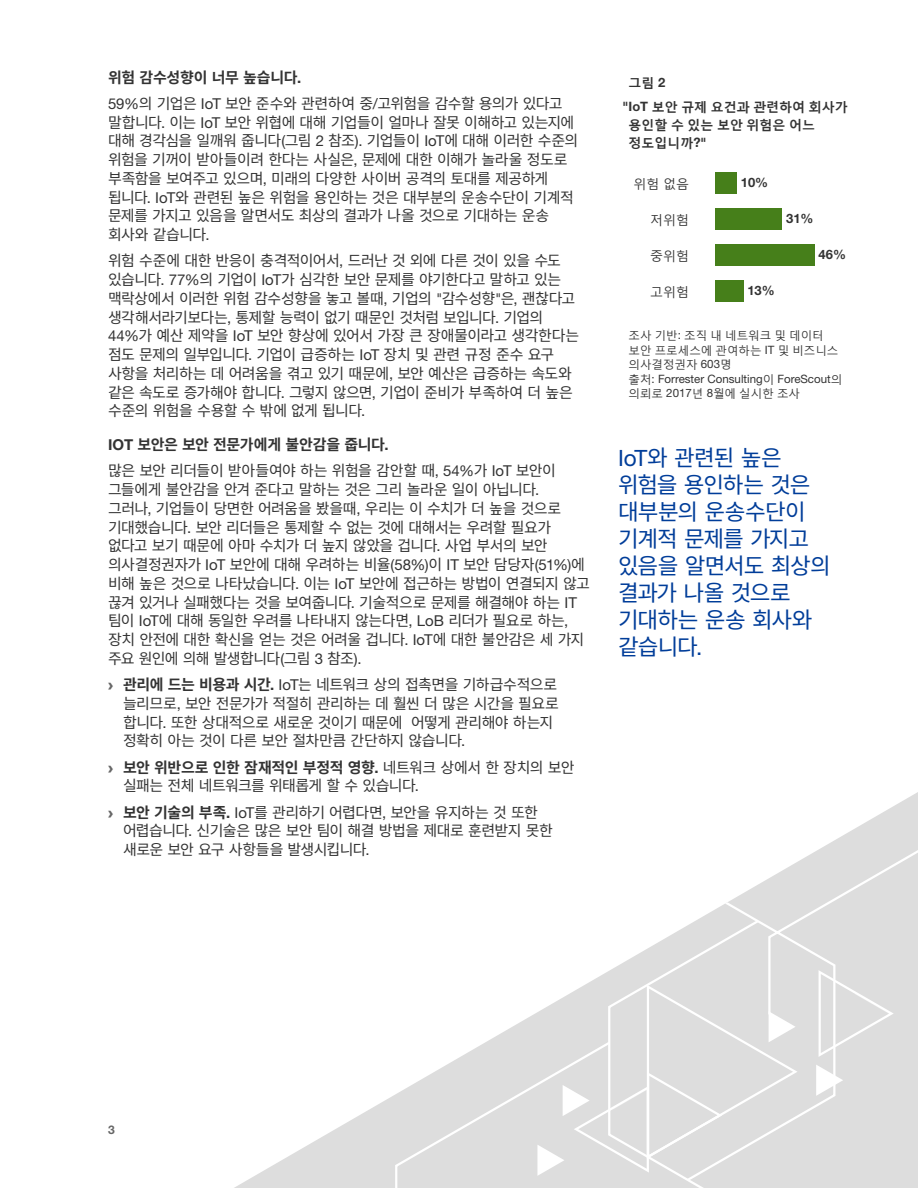
<style>
.page{position:relative;width:918px;height:1188px;background:#fff}
.page>*{position:absolute;margin:0;border:0;box-sizing:border-box;transform-origin:0 0}
.Call-out_blue{font:22.5px/27px "Noto Sans CJ Kkr";letter-spacing:-.045em;color:#003d99}
.t1{font:15px/18.8px "Noto Sans CJ Kkr";letter-spacing:-.04em;color:#333}
.Heading_3{font:700 15px "Noto Sans CJ Kkr";letter-spacing:-.02em;color:#333}
.t2{font:700 12.9px/18px "Malgun Gothic";color:#333}
.t3{font:12.9px "Malgun Gothic";color:#333}
.t4{font:700 12.9px "Helvetica Neue LT Std";color:#333}
.t5{font:700 12px "Helvetica Neue LT Std";color:#666}
.t6{font:11.55px/14.4px "Malgun Gothic";color:#333}
.s1{font-family:"Helvetica Neue LT Std"}
.s2{font-family:"Arial";font-weight:900;color:#666}
.s3{font-weight:700}
.s4{font-family:"Helvetica Neue LT Std";font-weight:700}
</style>
<div class="page">
<svg style="left:234px;top:792px;width:684px;height:396px"></svg>
<svg style="left:394px;top:834px;width:524px;height:354px"></svg>
<div style="left:715px;top:172px;width:22px;height:22px;background:#467f1a"></div>
<div style="left:715px;top:208px;width:67px;height:22px;background:#467f1a"></div>
<div style="left:715px;top:244px;width:99px;height:22px;background:#467f1a"></div>
<div style="left:715px;top:280px;width:28px;height:22px;background:#467f1a"></div>
<p class="Heading_3" style="left:108px;top:69px;width:195px">위험 감수성향이 너무 높습니다<span class="s1">.</span></p>
<p class="t1" style="left:108px;top:94px;width:472px"><span class="s1">59%</span>의 기업은 <span class="s1">IoT</span> 보안 준수와 관련하여 중<span class="s1">/</span>고위험을 감수할 용의가 있다고 말합니다<span class="s1">.</span> 이는 <span class="s1">IoT</span> 보안 위협에 대해 기업들이 얼마나 잘못 이해하고 있는지에 대해 경각심을 일깨워 줍니다<span class="s1">(</span>그림 <span class="s1">2</span> 참조<span class="s1">).</span> 기업들이 <span class="s1">IoT</span>에 대해 이러한 수준의 위험을 기꺼이 받아들이려 한다는 사실은<span class="s1">,</span> 문제에 대한 이해가 놀라울 정도로 부족함을 보여주고 있으며<span class="s1">,</span> 미래의 다양한 사이버 공격의 토대를 제공하게 됩니다<span class="s1">. IoT</span>와 관련된 높은 위험을 용인하는 것은 대부분의 운송수단이 기계적 문제를 가지고 있음을 알면서도 최상의 결과가 나올 것으로 기대하는 운송 회사와 같습니다<span class="s1">.</span></p>
<p class="t1" style="left:108px;top:252px;width:473px">위험 수준에 대한 반응이 충격적이어서<span class="s1">,</span> 드러난 것 외에 다른 것이 있을 수도 있습니다<span class="s1">. 77%</span>의 기업이 <span class="s1">IoT</span>가 심각한 보안 문제를 야기한다고 말하고 있는 맥락상에서 이러한 위험 감수성향을 놓고 볼때<span class="s1">,</span> 기업의 <span class="s1">"</span>감수성향<span class="s1">"</span>은<span class="s1">,</span> 괜찮다고 생각해서라기보다는<span class="s1">,</span> 통제할 능력이 없기 때문인 것처럼 보입니다<span class="s1">.</span> 기업의 <span class="s1">44%</span>가 예산 제약을 <span class="s1">IoT</span> 보안 향상에 있어서 가장 큰 장애물이라고 생각한다는 점도 문제의 일부입니다<span class="s1">.</span> 기업이 급증하는 <span class="s1">IoT</span> 장치 및 관련 규정 준수 요구 사항을 처리하는 데 어려움을 겪고 있기 때문에<span class="s1">,</span> 보안 예산은 급증하는 속도와 같은 속도로 증가해야 합니다<span class="s1">.</span> 그렇지 않으면<span class="s1">,</span> 기업이 준비가 부족하여 더 높은 수준의 위험을 수용할 수 밖에 없게 됩니다<span class="s1">.</span></p>
<p class="Heading_3" style="left:108px;top:436px;width:282px"><span class="s1">IOT</span> 보안은 보안 전문가에게 불안감을 줍니다<span class="s1">.</span></p>
<p class="t1" style="left:108px;top:462px;width:484px">많은 보안 리더들이 받아들여야 하는 위험을 감안할 때<span class="s1">, 54%</span>가 <span class="s1">IoT</span> 보안이 그들에게 불안감을 안겨 준다고 말하는 것은 그리 놀라운 일이 아닙니다<span class="s1">.<br></span>그러나<span class="s1">,</span> 기업들이 당면한 어려움을 봤을때<span class="s1">,</span> 우리는 이 수치가 더 높을 것으로 기대했습니다<span class="s1">.</span> 보안 리더들은 통제할 수 없는 것에 대해서는 우려할 필요가 없다고 보기 때문에 아마 수치가 더 높지 않았을 겁니다<span class="s1">.</span> 사업 부서의 보안 의사결정권자가 <span class="s1">IoT</span> 보안에 대해 우려하는 비율<span class="s1">(58%)</span>이 <span class="s1">IT</span> 보안 담당자<span class="s1">(51%)</span>에 비해 높은 것으로 나타났습니다<span class="s1">.</span> 이는 <span class="s1">IoT</span> 보안에 접근하는 방법이 연결되지 않고 끊겨 있거나 실패했다는 것을 보여줍니다<span class="s1">.</span> 기술적으로 문제를 해결해야 하는 <span class="s1">IT </span>팀이 <span class="s1">IoT</span>에 대해 동일한 우려를 나타내지 않는다면<span class="s1">, LoB</span> 리더가 필요로 하는<span class="s1">, </span>장치 안전에 대한 확신을 얻는 것은 어려울 겁니다<span class="s1">. IoT</span>에 대한 불안감은 세 가지 주요 원인에 의해 발생합니다<span class="s1">(</span>그림 <span class="s1">3</span> 참조<span class="s1">).</span></p>
<p class="t1" style="left:123px;top:676px;width:437px;text-indent:-15px"><span class="s2">›</span> <span class="s3">관리에 드는 비용과 시간</span><span class="s4">.</span> <span class="s1">IoT</span>는 네트워크 상의 접촉면을 기하급수적으로 늘리므로<span class="s1">,</span> 보안 전문가가 적절히 관리하는 데 훨씬 더 많은 시간을 필요로 합니다<span class="s1">.</span> 또한 상대적으로 새로운 것이기 때문에 어떻게 관리해야 하는지 정확히 아는 것이 다른 보안 절차만큼 간단하지 않습니다<span class="s1">.</span></p>
<p class="t1" style="left:123px;top:758px;width:453px;text-indent:-15px"><span class="s2">›</span> <span class="s3">보안 위반으로 인한 잠재적인 부정적 영향</span><span class="s4">.</span> 네트워크 상에서 한 장치의 보안 실패는 전체 네트워크를 위태롭게 할 수 있습니다<span class="s1">.</span></p>
<p class="t1" style="left:123px;top:803px;width:431px;text-indent:-15px"><span class="s2">›</span> <span class="s3">보안 기술의 부족</span><span class="s4">.</span> <span class="s1">IoT</span>를 관리하기 어렵다면<span class="s1">,</span> 보안을 유지하는 것 또한 어렵습니다<span class="s1">.</span> 신기술은 많은 보안 팀이 해결 방법을 제대로 훈련받지 못한 새로운 보안 요구 사항들을 발생시킵니다<span class="s1">.</span></p>
<p class="t2" style="left:629px;top:73px;width:38px">그림 <span class="s1">2</span></p>
<p class="t2" style="left:629px;top:98px;width:221px;text-indent:-6px"><span class="s1">"IoT</span> 보안 규제 요건과 관련하여 회사가 용인할 수 있는 보안 위험은 어느 정도입니까<span class="s1">?"</span></p>
<p class="t3" style="left:634px;top:176px;width:57px">위험 없음</p>
<p class="t4" style="left:741px;top:175px;width:29px">10%</p>
<p class="t3" style="left:650px;top:212px;width:40px">저위험</p>
<p class="t4" style="left:786px;top:211px;width:29px">31%</p>
<p class="t3" style="left:650px;top:248px;width:40px">중위험</p>
<p class="t4" style="left:819px;top:247px;width:29px">46%</p>
<p class="t3" style="left:650px;top:284px;width:40px">고위험</p>
<p class="t4" style="left:747px;top:283px;width:29px">13%</p>
<p class="t6" style="left:629px;top:328px;width:215px">조사 기반<span class="s1">:</span> 조직 내 네트워크 및 데이터 보안 프로세스에 관여하는 <span class="s1">IT</span> 및 비즈니스 의사결정권자 <span class="s1">603</span>명<br>출처<span class="s1">: Forrester Consulting</span>이 <span class="s1">ForeScout</span>의 의뢰로 <span class="s1">2017</span>년 <span class="s1">8</span>월에 실시한 조사</p>
<p class="Call-out_blue" style="left:618px;top:445px;width:214px"><span class="s1">IoT</span>와 관련된 높은 위험을 용인하는 것은 대부분의 운송수단이 기계적 문제를 가지고 있음을 알면서도 최상의 결과가 나올 것으로 기대하는 운송 회사와 같습니다<span class="s1">.</span></p>
<p class="t5" style="left:108px;top:1122px;width:8px">3</p>
</div>
